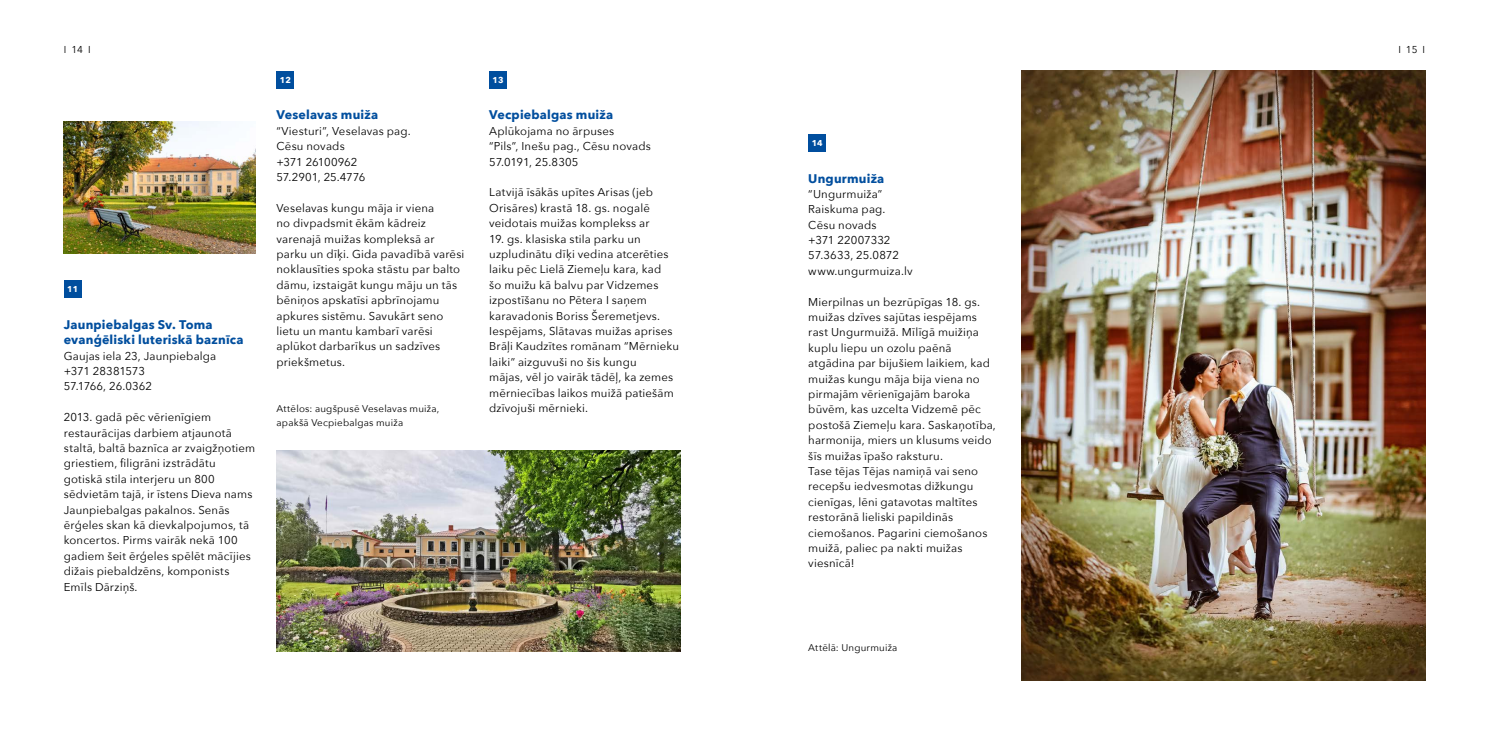
<style>
.page{position:relative;width:1489px;height:745px;background:#fff}
.page>*{position:absolute;margin:0;border:0;box-sizing:border-box;transform-origin:0 0}
.t1{font:700 12.5px/15.4px "Avenir Next";letter-spacing:.015em;color:#004e9e}
.t2{font:11.38px/15.4px "Avenir Next";letter-spacing:.015em;color:#000}
.t3{font:10px "Avenir Next";color:#000}
.t4{font:9.75px/13.5px "Avenir Next";letter-spacing:.02em;color:#000}
.t5{font:700 8.5px "Avenir Next";color:#fff}
</style>
<div class="page">
<div style="left:808px;top:134px;width:18px;height:18px;background:#004e9e"></div>
<div style="left:64px;top:280px;width:17px;height:18px;background:#004e9e"></div>
<img style="left:64px;top:121px;width:191px;height:132px">
<img style="left:276px;top:450px;width:404px;height:201px">
<div style="left:489px;top:71px;width:18px;height:18px;background:#004e9e"></div>
<img style="left:1021px;top:71px;width:403px;height:608px">
<div style="left:276px;top:71px;width:18px;height:18px;background:#004e9e"></div>
<p class="t3" style="left:64px;top:41px;width:28px">I 14 I</p>
<p class="t3" style="left:1398px;top:41px;width:28px">I 15 I</p>
<p class="t5" style="left:67px;top:281px;width:12px">11</p>
<p class="t1" style="left:64px;top:316px;width:181px">Jaunpiebalgas Sv. Toma evanģēliski luteriskā baznīca</p>
<p class="t2" style="left:64px;top:347px;width:154px">Gaujas iela 23, Jaunpiebalga +371 28381573<br>57.1766, 26.0362</p>
<p class="t2" style="left:64px;top:409px;width:193px">2013. gadā pēc vērienīgiem restaurācijas darbiem atjaunotā staltā, baltā baznīca ar zvaigžņotiem griestiem, filigrāni izstrādātu gotiskā stila interjeru un 800 sēdvietām tajā, ir īstens Dieva nams<br>Jaunpiebalgas pakalnos. Senās ērģeles skan kā dievkalpojumos, tā koncertos. Pirms vairāk nekā 100 gadiem šeit ērģeles spēlēt mācījies dižais piebaldzēns, komponists<br>Emīls Dārziņš.</p>
<p class="t5" style="left:280px;top:72px;width:12px">12</p>
<p class="t1" style="left:276px;top:107px;width:103px">Veselavas muiža</p>
<p class="t2" style="left:276px;top:123px;width:136px">“Viesturi”, Veselavas pag.<br>Cēsu novads<br>+371 26100962<br>57.2901, 25.4776</p>
<p class="t2" style="left:276px;top:199px;width:189px">Veselavas kungu māja ir viena<br>no divpadsmit ēkām kādreiz varenajā muižas kompleksā ar parku un dīķi. Gida pavadībā varēsi noklausīties spoka stāstu par balto dāmu, izstaigāt kungu māju un tās bēniņos apskatīsi apbrīnojamu apkures sistēmu. Savukārt seno lietu un mantu kambarī varēsi aplūkot darbarīkus un sadzīves priekšmetus.</p>
<p class="t4" style="left:276px;top:401px;width:164px">Attēlos: augšpusē Veselavas muiža, apakšā Vecpiebalgas muiža</p>
<p class="t5" style="left:492px;top:72px;width:12px">13</p>
<p class="t1" style="left:489px;top:107px;width:125px">Vecpiebalgas muiža</p>
<p class="t2" style="left:489px;top:123px;width:163px">Aplūkojama no ārpuses<br>“Pils”, Inešu pag., Cēsu novads<br>57.0191, 25.8305</p>
<p class="t2" style="left:489px;top:184px;width:165px">Latvijā īsākās upītes Arisas (jeb<br>Orisāres) krastā 18. gs. nogalē veidotais muižas komplekss ar</p>
<p class="t2" style="left:489px;top:230px;width:191px">19. gs. klasiska stila parku un uzpludinātu dīķi vedina atcerēties laiku pēc Lielā Ziemeļu kara, kad<br>šo muižu kā balvu par Vidzemes izpostīšanu no Pētera I saņem karavadonis Boriss Šeremetjevs.<br>Iespējams, Slātavas muižas aprises<br>Brāļi Kaudzītes romānam “Mērnieku laiki” aizguvuši no šis kungu<br>mājas, vēl jo vairāk tādēļ, ka zemes mērniecības laikos muižā patiešām dzīvojuši mērnieki.</p>
<p class="t5" style="left:811px;top:135px;width:12px">14</p>
<p class="t1" style="left:808px;top:170px;width:78px">Ungurmuiža</p>
<p class="t2" style="left:808px;top:186px;width:106px">“Ungurmuiža”<br>Raiskuma pag.<br>Cēsu novads<br>+371 22007332<br>57.3633, 25.0872 www.ungurmuiza.lv</p>
<p class="t2" style="left:808px;top:293px;width:189px">Mierpilnas un bezrūpīgas 18. gs. muižas dzīves sajūtas iespējams rast Ungurmuižā. Mīlīgā muižiņa kuplu liepu un ozolu paēnā atgādina par bijušiem laikiem, kad muižas kungu māja bija viena no pirmajām vērienīgajām baroka būvēm, kas uzcelta Vidzemē pēc postošā Ziemeļu kara. Saskaņotība, harmonija, miers un klusums veido šīs muižas īpašo raksturu.<br>Tase tējas Tējas namiņā vai seno recepšu iedvesmotas dižkungu cienīgas, lēni gatavotas maltītes restorānā lieliski papildinās ciemošanos. Pagarini ciemošanos muižā, paliec pa nakti muižas viesnīcā!</p>
<p class="t4" style="left:808px;top:640px;width:91px">Attēlā: Ungurmuiža</p>
</div>
